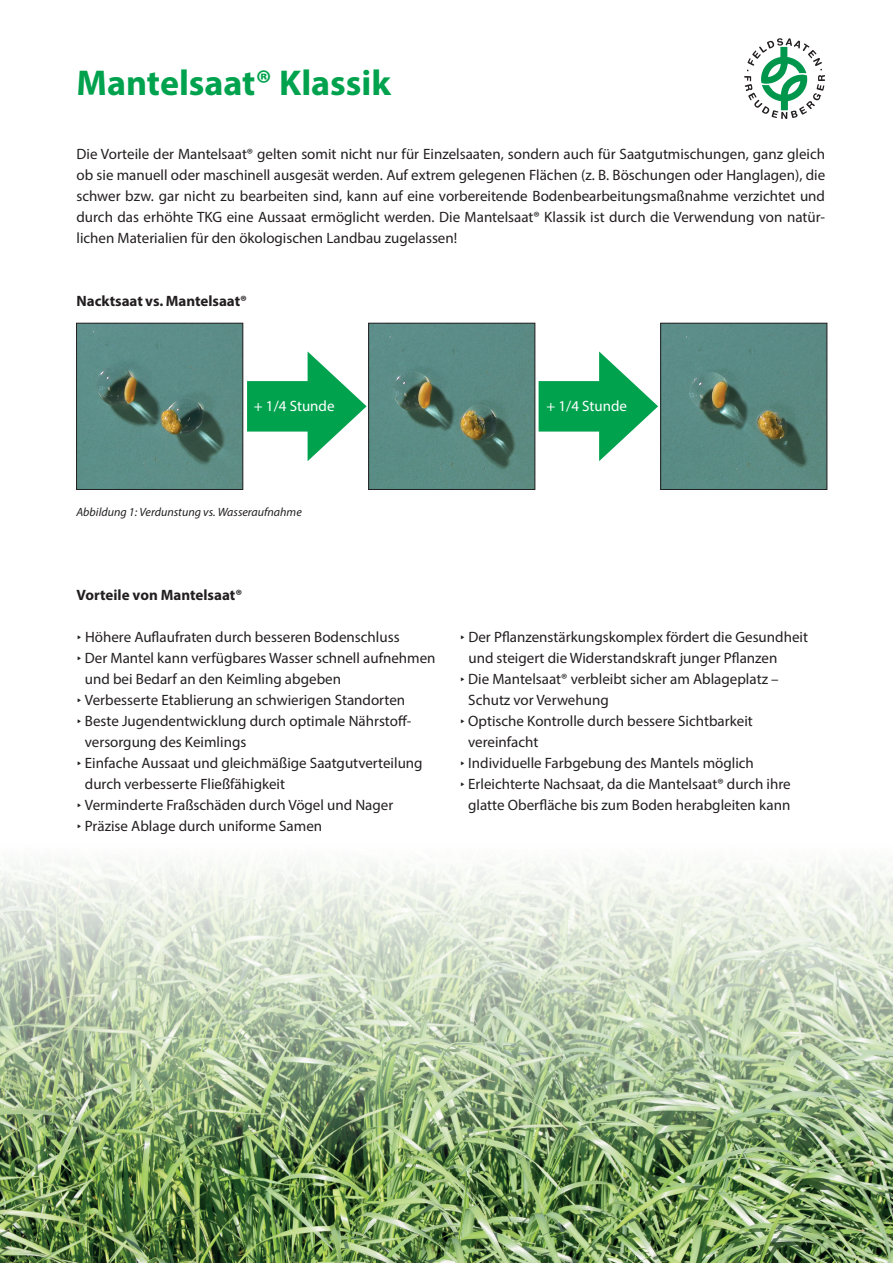
<style>
.page{position:relative;width:893px;height:1263px;background:#fff}
.page>*{position:absolute;margin:0;border:0;box-sizing:border-box;transform-origin:0 0}
.t1{font:700 36px "Myriad Pro";color:#00a24e}
.t2{font:15px/21px "Myriad Pro";color:#231f20;text-align:justify}
.t3{font:700 15px "Myriad Pro";color:#231f20}
.t4{font:15px "Myriad Pro";color:#fff}
.t5{font:italic 12px "Myriad Pro";color:#231f20}
.s1{font-family:"Geogrotesque";font-weight:100}
</style>
<div class="page">
<img style="left:0;top:863px;width:893px;height:400px">
<img style="left:78px;top:325px;width:163px;height:163px">
<div style="left:76px;top:323px;width:167px;height:167px;border:1px solid #231f20"></div>
<img style="left:370px;top:325px;width:163px;height:163px">
<div style="left:368px;top:323px;width:167px;height:167px;border:1px solid #231f20"></div>
<img style="left:662px;top:325px;width:163px;height:163px">
<div style="left:660px;top:323px;width:167px;height:167px;border:1px solid #231f20"></div>
<div style="left:247px;top:381px;width:78px;height:51px;background:#00a24e"></div>
<svg style="left:308px;top:352px;width:59px;height:109px"></svg>
<div style="left:539px;top:381px;width:78px;height:51px;background:#00a24e"></div>
<svg style="left:599px;top:351px;width:59px;height:110px"></svg>
<svg style="left:744px;top:38px;width:81px;height:81px"></svg>
<h1 class="t1" style="left:77px;top:59px;width:316px">Mantelsaat® Klassik</h1>
<p class="t2" style="left:77px;top:143px;width:750px">Die Vorteile der Mantelsaat® gelten somit nicht nur für Einzelsaaten, sondern auch für Saatgutmischungen, ganz gleich ob sie manuell oder maschinell ausgesät werden. Auf extrem gelegenen Flächen (z. B. Böschungen oder Hanglagen), die schwer bzw. gar nicht zu bearbeiten sind, kann auf eine vorbereitende Bodenbearbeitungsmaßnahme verzichtet und durch das erhöhte TKG eine Aussaat ermöglicht werden. Die Mantelsaat® Klassik ist durch die Verwendung von natür&shy;lichen Materialien für den ökologischen Landbau zugelassen!</p>
<p class="t3" style="left:77px;top:291px;width:172px">Nacktsaat vs. Mantelsaat®</p>
<p class="t4" style="left:254px;top:397px;width:82px">+ 1/4 Stunde</p>
<p class="t4" style="left:546px;top:397px;width:82px">+ 1/4 Stunde</p>
<p class="t5" style="left:77px;top:505px;width:227px">Abbildung 1: Verdunstung vs. Wasseraufnahme</p>
<p class="t3" style="left:77px;top:585px;width:167px">Vorteile von Mantelsaat®</p>
<p class="t2" style="left:77px;top:626px;width:325px"><span class="s1">∂</span> Höhere Auflaufraten durch besseren Bodenschluss</p>
<p class="t2" style="left:77px;top:647px;width:361px"><span class="s1">∂</span> Der Mantel kann verfügbares Wasser schnell aufnehmen</p>
<p class="t2" style="left:85px;top:668px;width:258px">und bei Bedarf an den Keimling abgeben</p>
<p class="t2" style="left:77px;top:689px;width:330px"><span class="s1">∂</span> Verbesserte Etablierung an schwierigen Standorten</p>
<p class="t2" style="left:77px;top:710px;width:335px"><span class="s1">∂</span> Beste Jugendentwicklung durch optimale Nährstoff-</p>
<p class="t2" style="left:85px;top:731px;width:163px">versorgung des Keimlings</p>
<p class="t2" style="left:77px;top:752px;width:348px"><span class="s1">∂</span> Einfache Aussaat und gleichmäßige Saatgutverteilung</p>
<p class="t2" style="left:85px;top:773px;width:202px">durch verbesserte Fließfähigkeit</p>
<p class="t2" style="left:77px;top:794px;width:318px"><span class="s1">∂</span> Verminderte Fraßschäden durch Vögel und Nager</p>
<p class="t2" style="left:77px;top:815px;width:247px"><span class="s1">∂</span> Präzise Ablage durch uniforme Samen</p>
<p class="t2" style="left:460px;top:626px;width:350px"><span class="s1">∂</span> Der Pflanzenstärkungskomplex fördert die Gesundheit</p>
<p class="t2" style="left:468px;top:647px;width:310px">und steigert die Widerstandskraft junger Pflanzen</p>
<p class="t2" style="left:460px;top:668px;width:320px"><span class="s1">∂</span> Die Mantelsaat® verbleibt sicher am Ablageplatz –</p>
<p class="t2" style="left:468px;top:689px;width:142px">Schutz vor Verwehung</p>
<p class="t2" style="left:460px;top:710px;width:294px"><span class="s1">∂</span> Optische Kontrolle durch bessere Sichtbarkeit</p>
<p class="t2" style="left:468px;top:731px;width:72px">vereinfacht</p>
<p class="t2" style="left:460px;top:752px;width:296px"><span class="s1">∂</span> Individuelle Farbgebung des Mantels möglich</p>
<p class="t2" style="left:460px;top:773px;width:332px"><span class="s1">∂</span> Erleichterte Nachsaat, da die Mantelsaat® durch ihre</p>
<p class="t2" style="left:468px;top:794px;width:324px">glatte Oberfläche bis zum Boden herabgleiten kann</p>
</div>
